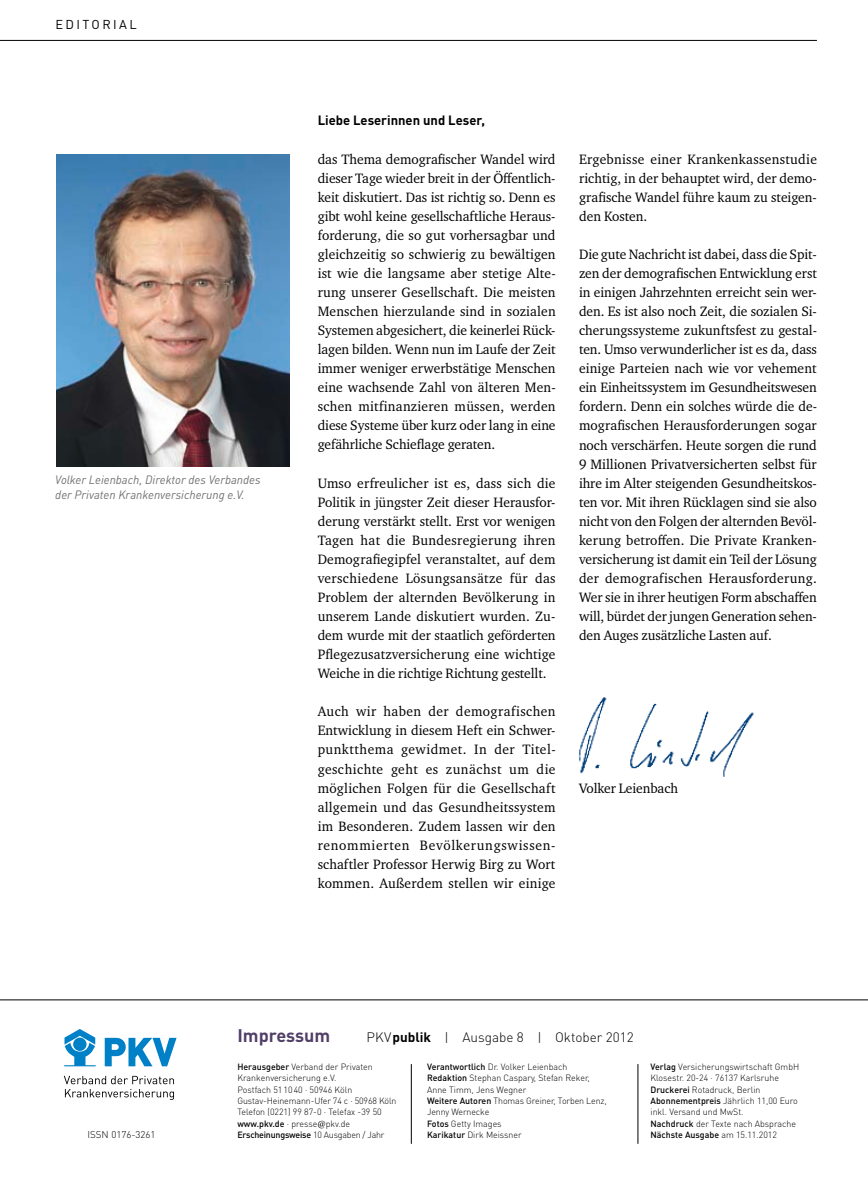
<style>
.page{position:relative;width:868px;height:1187px;background:#fff}
.page>*{position:absolute;margin:0;border:0;box-sizing:border-box;transform-origin:0 0}
.t1{font:700 18px "DINOT";color:#523f67}
.t2{font:13.95px/19px "Charter ITC Std";letter-spacing:-.005em;color:#000;text-align:justify}
.t3{font:300 13.5px "DINOT";color:#000}
.t4{font:700 13.35px "DINOT";color:#000}
.t5{font:12.75px "DINOT";letter-spacing:.19em;color:#000}
.t6{font:italic 12px/15px "DINOT";color:#6e7071}
.t7{font:300 9.75px "DINOT";color:#000}
.t8{font:300 9px/11.4px "DINOT";color:#000}
.t9{font:500 9px "DINOT";color:#000}
.s1{font-weight:700}
.s2{font-size:12.6px}
.s3{font-weight:500}
.s4{font-family:"Charter ITC Std";font-weight:400}
.s5{font-weight:300}
</style>
<div class="page">
<hr style="left:0;top:40px;width:816px;height:1px;background:#000">
<img style="left:578px;top:697px;width:176px;height:80px">
<img style="left:56px;top:154px;width:233px;height:312px">
<svg style="left:64px;top:1075px;width:110px;height:24px"></svg>
<svg style="left:105px;top:1037px;width:71px;height:29px"></svg>
<svg style="left:64px;top:1029px;width:32px;height:37px"></svg>
<hr style="left:411px;top:1063px;width:1px;height:80px;background:#000">
<hr style="left:0;top:999px;width:867px;height:1px;background:#000">
<hr style="left:637px;top:1063px;width:1px;height:80px;background:#000">
<p class="t5" style="left:55px;top:16px;width:83px">ED ITORIAL</p>
<p class="t6" style="left:55px;top:471px;width:207px">Volker Leienbach, Direktor des Verbandes der Privaten Krankenversicherung e.V.</p>
<p class="t4" style="left:317px;top:111px;width:169px">Liebe Leserinnen und Leser,</p>
<p class="t2" style="left:317px;top:149px;width:239px">das Thema demografischer Wandel wird dieser Tage wieder breit in der Öffentlich&shy;keit diskutiert. Das ist richtig so. Denn es gibt wohl keine gesellschaftliche Heraus&shy;forderung, die so gut vorhersagbar und gleichzeitig so schwierig zu bewältigen ist wie die langsame aber stetige Alte&shy;rung unserer Gesellschaft. Die meisten Menschen hierzulande sind in sozialen Systemen abgesichert, die keinerlei Rück&shy;lagen bilden. Wenn nun im Laufe der Zeit immer weniger erwerbstätige Menschen eine wachsende Zahl von älteren Men&shy;schen mitfinanzieren müssen, werden diese Systeme über kurz oder lang in eine gefährliche Schieflage geraten.</p>
<p class="t2" style="left:317px;top:473px;width:239px">Umso erfreulicher ist es, dass sich die Politik in jüngster Zeit dieser Herausfor&shy;derung verstärkt stellt. Erst vor wenigen Tagen hat die Bundesregierung ihren Demografiegipfel veranstaltet, auf dem verschiedene Lösungsansätze für das Problem der alternden Bevölkerung in unserem Lande diskutiert wurden. Zu&shy;dem wurde mit der staatlich geförderten Pflegezusatzversicherung eine wichtige Weiche in die richtige Richtung gestellt.</p>
<p class="t2" style="left:317px;top:701px;width:239px">Auch wir haben der demografischen Entwicklung in diesem Heft ein Schwer&shy;punktthema gewidmet. In der Titel&shy;geschichte geht es zunächst um die möglichen Folgen für die Gesellschaft allgemein und das Gesundheitssystem im Besonderen. Zudem lassen wir den renommierten Bevölkerungswissen&shy;schaftler Professor Herwig Birg zu Wort kommen. Außerdem stellen wir einige</p>
<p class="t2" style="left:579px;top:149px;width:239px">Ergebnisse einer Krankenkassenstudie richtig, in der behauptet wird, der demo&shy;grafische Wandel führe kaum zu steigen&shy;den Kosten.</p>
<p class="t2" style="left:579px;top:244px;width:239px">Die gute Nachricht ist dabei, dass die Spit&shy;zen der demografischen Entwicklung erst in einigen Jahrzehnten erreicht sein wer&shy;den. Es ist also noch Zeit, die sozialen Si&shy;cherungssysteme zukunftsfest zu gestal&shy;ten. Umso verwunderlicher ist es da, dass einige Parteien nach wie vor vehement ein Einheitssystem im Gesundheitswesen fordern. Denn ein solches würde die de&shy;mografischen Herausforderungen sogar noch verschärfen. Heute sorgen die rund 9 Millionen Privatversicherten selbst für ihre im Alter steigenden Gesundheitskos&shy;ten vor. Mit ihren Rücklagen sind sie also nicht von den Folgen der alternden Bevöl&shy;kerung betroffen. Die Private Kranken&shy;versicherung ist damit ein Teil der Lösung der demografischen Herausforderung.<br>Wer sie in ihrer heutigen Form abschaffen will, bürdet der jungen Generation sehen&shy;den Auges zusätzliche Lasten auf.</p>
<p class="t2" style="left:579px;top:778px;width:101px">Volker Leienbach</p>
<p class="t1" style="left:237px;top:1023px;width:94px">Impressum</p>
<p class="t3" style="left:366px;top:1027px;width:9px">pkv</p>
<p class="t3" style="left:392px;top:1027px;width:242px"><span class="s1">publik</span> <span class="s2">|</span> Ausgabe 8 <span class="s2">|</span> Oktober 2012</p>
<p class="t8" style="left:237px;top:1060px;width:161px"><span class="s3">Herausgeber</span> Verband der Privaten Krankenversicherung e.V.<br>Postfach 511040 · 50946 Köln Gustav-Heinemann-Ufer 74 c · 50968 Köln Telefon (0221) 99 87-0 · Telefax -39 50 <span class="s3">www.pkv.de</span> · presse<span class="s4">@</span>pkv.de <span class="s3">Erscheinungsweise</span> 10 Ausgaben / Jahr</p>
<p class="t8" style="left:427px;top:1060px;width:181px"><span class="s3">Verantwortlich</span> Dr. Volker Leienbach<br><span class="s3">Redaktion</span> Stephan Caspary, Stefan Reker,<br>Anne Timm, Jens Wegner<br><span class="s3">Weitere Autoren</span> Thomas Greiner, Torben Lenz,<br>Jenny Wernecke<br><span class="s3">Fotos</span> Getty Images<br><span class="s3">Karikatur</span> Dirk Meissner</p>
<p class="t8" style="left:650px;top:1060px;width:150px"><span class="s3">Verlag</span> Versicherungswirtschaft GmbH Klosestr. 20-24 · 76137 Karlsruhe <span class="s3">Druckerei</span> Rotadruck, Berlin <span class="s3">Abonnementpreis</span> Jährlich 11,00 Euro inkl. Versand und MwSt.<br><span class="s3">Nachdruck</span> der Texte nach Absprache</p>
<p class="t7" style="left:88px;top:1127px;width:69px">ISSN 0176-3261</p>
<p class="t9" style="left:650px;top:1128px;width:128px">Nächste Ausgabe <span class="s5">am 15.11.2012</span></p>
</div>
